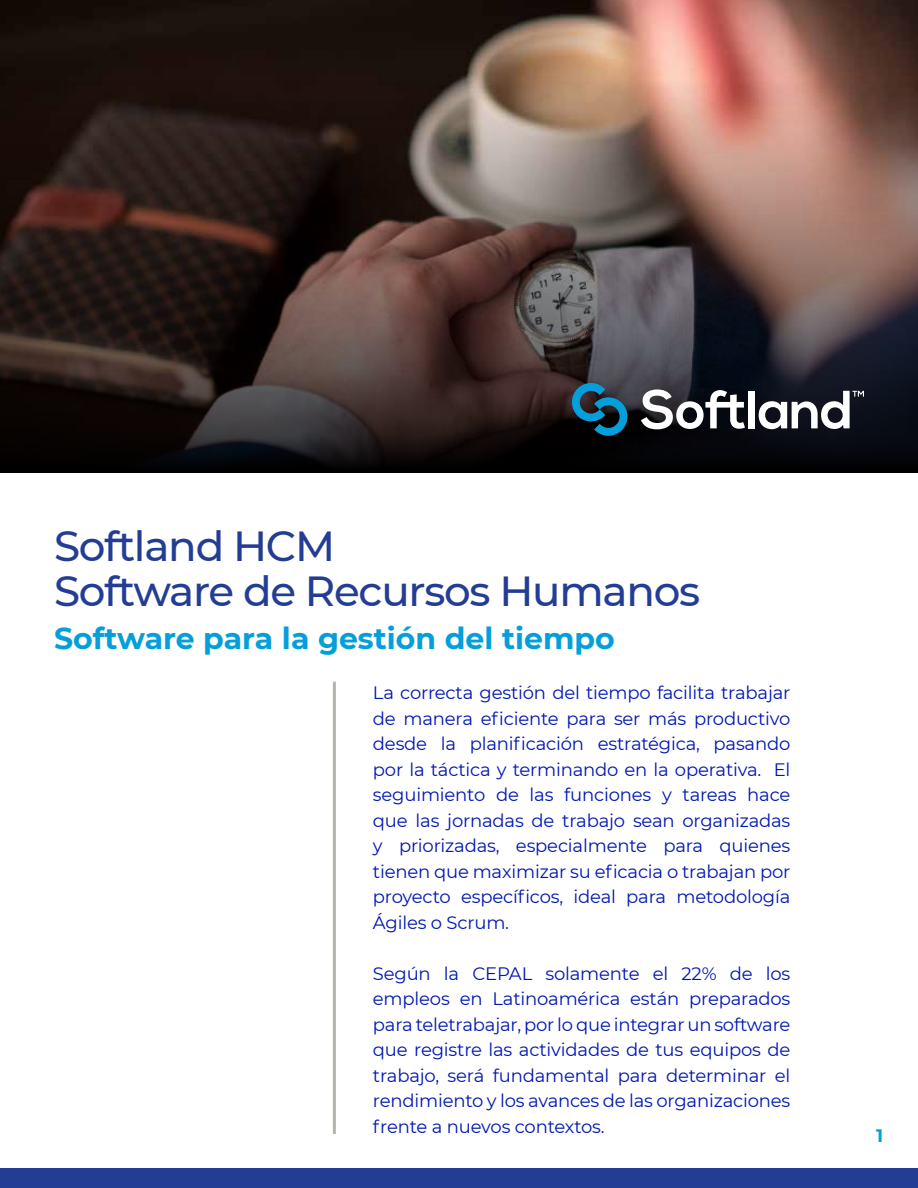
<style>
.page{position:relative;width:918px;height:1188px;background:#fff}
.page>*{position:absolute;margin:0;border:0;box-sizing:border-box;transform-origin:0 0}
.t1{font:500 42px/45px "Montserrat";letter-spacing:-.03em;color:#243d94}
.t2{font:700 30px "Montserrat";color:#049fda}
.t3{font:18px/25.5px "Montserrat";letter-spacing:-.01em;color:#0016b2;text-align:justify}
.t4{font:700 18px "Montserrat";color:#049fda}
</style>
<div class="page">
<img style="left:0;top:0;width:918px;height:473px">
<img style="left:0;top:81px;width:918px;height:391px">
<div style="left:0;top:1168px;width:918px;height:20px;background:#243d94"></div>
<svg style="left:641px;top:389px;width:104px;height:40px"></svg>
<div style="left:748px;top:391px;width:7px;height:37px;background:#fff"></div>
<svg style="left:759px;top:391px;width:105px;height:38px"></svg>
<svg style="left:572px;top:383px;width:55px;height:53px;background:#144e67"></svg>
<hr style="left:333px;top:682px;width:3px;height:452px;background:#b8b2ac">
<h1 class="t1" style="left:54px;top:524px;width:648px">Softland HCM<br>Software de Recursos Humanos</h1>
<h2 class="t2" style="left:54px;top:623px;width:562px">Software para la gestión del tiempo</h2>
<p class="t3" style="left:373px;top:681px;width:419px">La correcta gestión del tiempo facilita trabajar de manera eficiente para ser más productivo desde la planificación estratégica, pasando por la táctica y terminando en la operativa. El seguimiento de las funciones y tareas hace que las jornadas de trabajo sean organizadas y priorizadas, especialmente para quienes tienen que maximizar su eficacia o trabajan por proyecto específicos, ideal para metodología Ágiles o Scrum.</p>
<p class="t3" style="left:373px;top:960px;width:419px">Según la CEPAL solamente el 22% de los empleos en Latinoamérica están preparados para teletrabajar, por lo que integrar un software que registre las actividades de tus equipos de trabajo, será fundamental para determinar el rendimiento y los avances de las organizaciones frente a nuevos contextos.</p>
<p class="t4" style="left:876px;top:1127px;width:9px">1</p>
</div>
